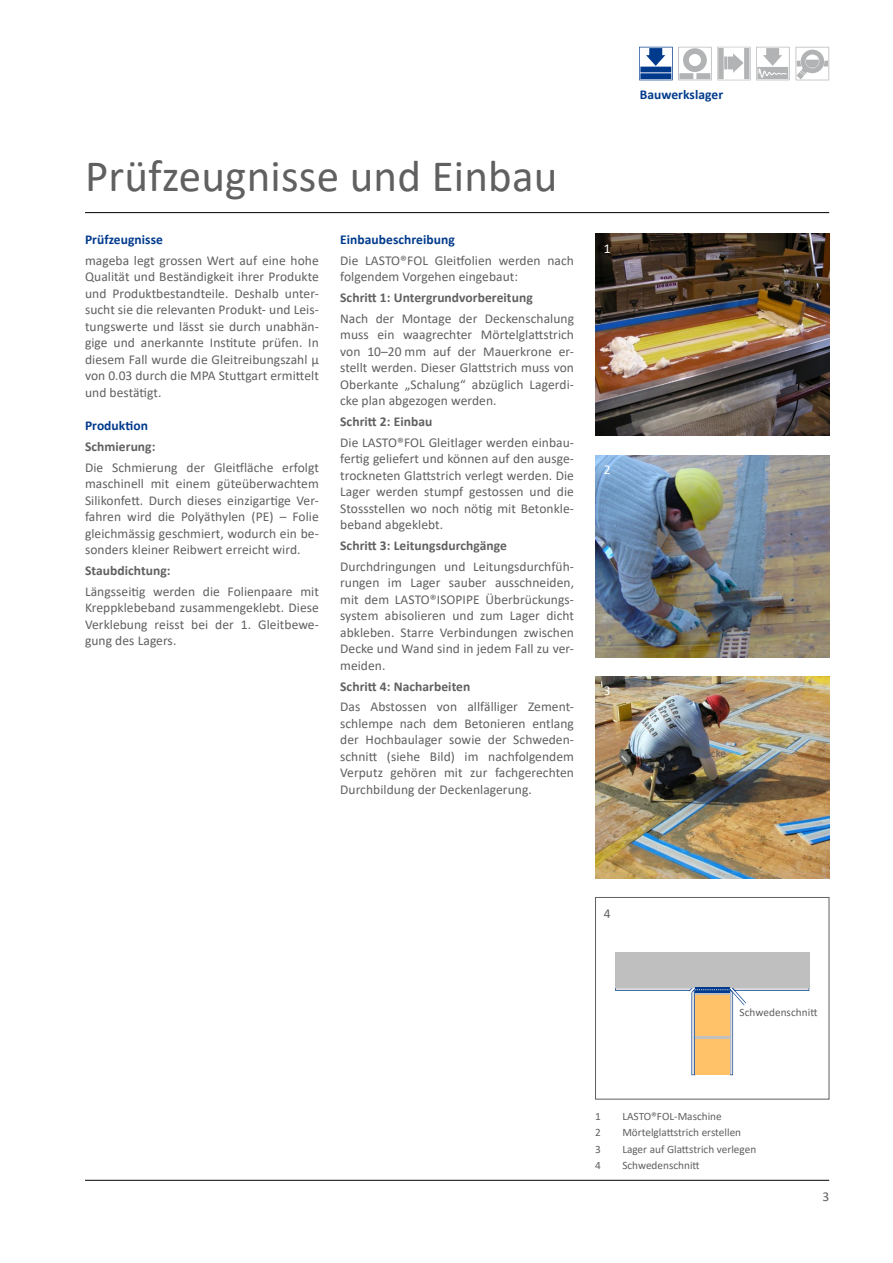
<style>
.page{position:relative;width:893px;height:1263px;background:#fff}
.page>*{position:absolute;margin:0;border:0;box-sizing:border-box;transform-origin:0 0}
.t1{font:45px "Calibri";letter-spacing:.005em;color:#616060}
.t2{font:13.5px/16.5px "Calibri";letter-spacing:.005em;color:#616060;text-align:justify}
.t3{font:700 13.5px "Calibri";letter-spacing:.005em;color:#616060}
.t4{font:700 13.5px "Calibri";letter-spacing:.005em;color:#003a8c}
.t5{font:13.5px "Calibri";color:#fff}
.t6{font:11.25px "Calibri";color:#616060}
</style>
<div class="page">
<hr style="left:85px;top:1180px;width:744px;height:1px;background:#000">
<hr style="left:85px;top:212px;width:744px;height:1px;background:#000">
<svg style="left:639px;top:47px;width:151px;height:34px"></svg>
<svg style="left:796px;top:47px;width:34px;height:33px"></svg>
<svg style="left:796px;top:72px;width:8px;height:7px"></svg>
<img style="left:595px;top:234px;width:234px;height:202px">
<img style="left:595px;top:455px;width:234px;height:202px">
<img style="left:595px;top:676px;width:234px;height:202px">
<div style="left:595px;top:897px;width:234px;height:202px;border:1px solid #616060"></div>
<div style="left:615px;top:952px;width:194px;height:35px;background:#bfbfbf"></div>
<svg style="left:615px;top:987px;width:194px;height:88px"></svg>
<h1 class="t1" style="left:85px;top:145px;width:474px">Prüfzeugnisse und Einbau</h1>
<p class="t4" style="left:85px;top:230px;width:79px">Prüfzeugnisse</p>
<p class="t2" style="left:85px;top:252px;width:235px">mageba legt grossen Wert auf eine hohe Qualität und Beständigkeit ihrer Produkte und Produktbestandteile. Deshalb unter&shy;sucht sie die relevanten Produkt- und Leis&shy;tungswerte und lässt sie durch unabhän&shy;gige und anerkannte Institute prüfen. In diesem Fall wurde die Gleitreibungszahl µ von 0.03 durch die MPA Stuttgart ermittelt und bestätigt.</p>
<p class="t4" style="left:85px;top:416px;width:64px">Produktion</p>
<p class="t3" style="left:85px;top:437px;width:72px">Schmierung:</p>
<p class="t2" style="left:85px;top:459px;width:235px">Die Schmierung der Gleitfläche erfolgt maschinell mit einem güteüberwachtem Silikonfett. Durch dieses einzigartige Ver&shy;fahren wird die Polyäthylen (PE) – Folie gleichmässig geschmiert, wodurch ein be&shy;sonders kleiner Reibwert erreicht wird.</p>
<p class="t3" style="left:85px;top:561px;width:87px">Staubdichtung:</p>
<p class="t2" style="left:85px;top:583px;width:235px">Längsseitig werden die Folienpaare mit Kreppklebeband zusammengeklebt. Diese Verklebung reisst bei der 1. Gleitbewe&shy;gung des Lagers.</p>
<p class="t4" style="left:340px;top:230px;width:116px">Einbaubeschreibung</p>
<p class="t2" style="left:340px;top:252px;width:235px">Die LASTO®FOL Gleitfolien werden nach folgendem Vorgehen eingebaut:</p>
<p class="t3" style="left:340px;top:288px;width:194px">Schritt 1: Untergrundvorbereitung</p>
<p class="t2" style="left:340px;top:310px;width:235px">Nach der Montage der Deckenschalung muss ein waagrechter Mörtelglattstrich von 10–20 mm auf der Mauerkrone er&shy;stellt werden. Dieser Glattstrich muss von Oberkante „Schalung“ abzüglich Lagerdi&shy;cke plan abgezogen werden.</p>
<p class="t3" style="left:340px;top:412px;width:94px">Schritt 2: Einbau</p>
<p class="t2" style="left:340px;top:434px;width:235px">Die LASTO®FOL Gleitlager werden einbau&shy;fertig geliefert und können auf den ausge&shy;trockneten Glattstrich verlegt werden. Die Lager werden stumpf gestossen und die Stossstellen wo noch nötig mit Betonkle&shy;beband abgeklebt.</p>
<p class="t3" style="left:340px;top:536px;width:168px">Schritt 3: Leitungsdurchgänge</p>
<p class="t2" style="left:340px;top:558px;width:235px">Durchdringungen und Leitungsdurchfüh&shy;rungen im Lager sauber ausschneiden, mit dem LASTO®ISOPIPE Überbrückungs&shy;system abisolieren und zum Lager dicht abkleben. Starre Verbindungen zwischen Decke und Wand sind in jedem Fall zu ver&shy;meiden.</p>
<p class="t3" style="left:340px;top:676px;width:132px">Schritt 4: Nacharbeiten</p>
<p class="t2" style="left:340px;top:698px;width:235px">Das Abstossen von allfälliger Zement&shy;schlempe nach dem Betonieren entlang der Hochbaulager sowie der Schweden&shy;schnitt (siehe Bild) im nachfolgendem Verputz gehören mit zur fachgerechten Durchbildung der Deckenlagerung.</p>
<p class="t4" style="left:640px;top:85px;width:85px">Bauwerkslager</p>
<p class="t5" style="left:604px;top:239px;width:8px">1</p>
<p class="t5" style="left:604px;top:460px;width:8px">2</p>
<p class="t5" style="left:604px;top:681px;width:8px">3</p>
<p class="t6" style="left:698px;top:746px;width:29px">Decke</p>
<p class="t2" style="left:604px;top:905px;width:8px">4</p>
<p class="t6" style="left:739px;top:1004px;width:80px">Schwedenschnitt</p>
<p class="t6" style="left:595px;top:1108px;width:7px">1</p>
<p class="t6" style="left:622px;top:1108px;width:101px">LASTO®FOL-Maschine</p>
<p class="t6" style="left:595px;top:1125px;width:7px">2</p>
<p class="t6" style="left:622px;top:1125px;width:120px">Mörtelglattstrich erstellen</p>
<p class="t6" style="left:595px;top:1141px;width:7px">3</p>
<p class="t6" style="left:622px;top:1141px;width:135px">Lager auf Glattstrich verlegen</p>
<p class="t6" style="left:595px;top:1158px;width:7px">4</p>
<p class="t6" style="left:622px;top:1158px;width:79px">Schwedenschnitt</p>
<p class="t2" style="left:822px;top:1188px;width:8px">3</p>
</div>
